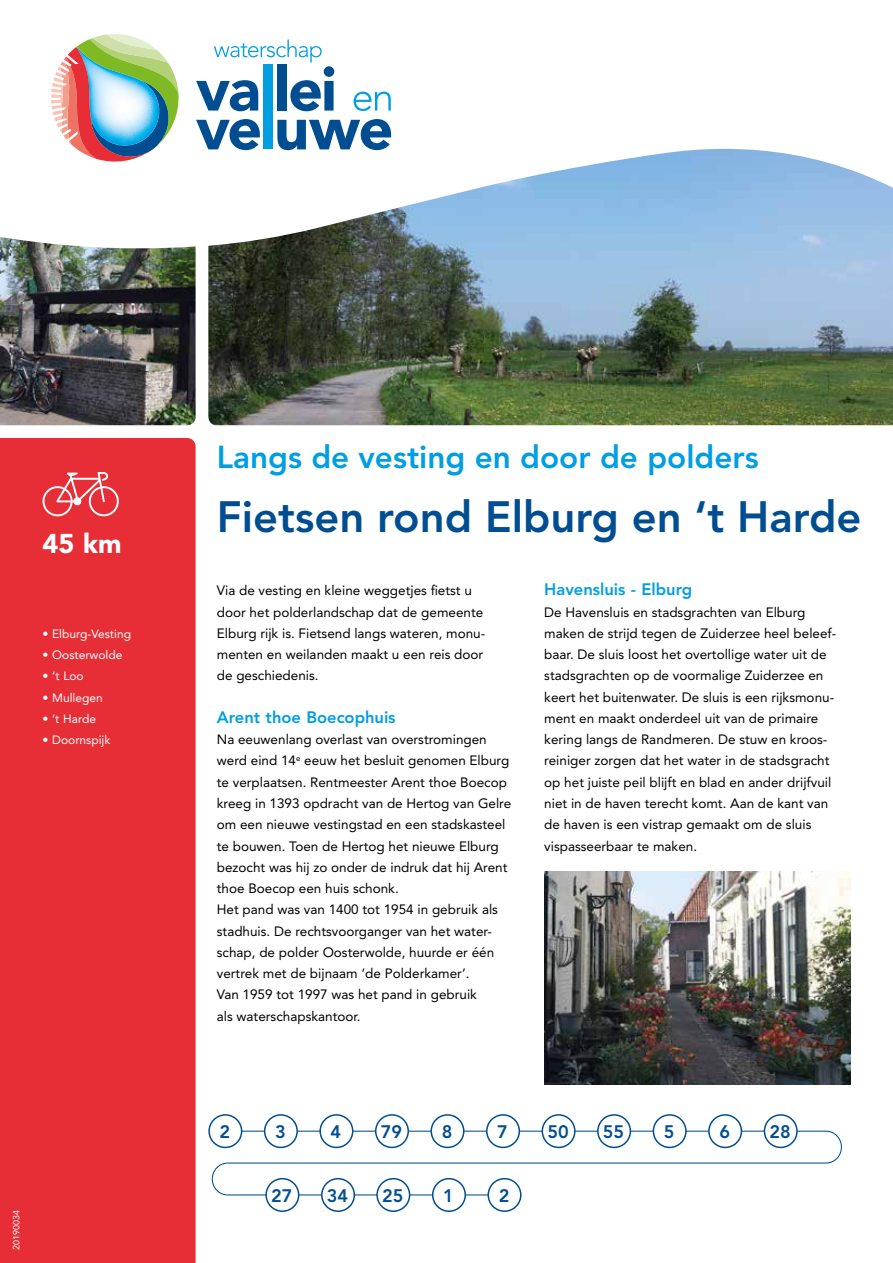
<style>
.page{position:relative;width:893px;height:1263px;background:#fff}
.page>*{position:absolute;margin:0;border:0;box-sizing:border-box;transform-origin:0 0}
.t1{font:800 43.5px "Avenir LT Std";color:#004e91}
.t2{font:800 31.5px "Avenir LT Std";color:#009ee3}
.t3{font:900 27px "Avenir LT Std";color:#fff}
.t4{font:800 18px "Avenir LT Std";color:#004e91}
.t5{font:800 16.5px "Avenir LT Std";color:#009ee3}
.t6{font:13.5px/21.3px "Avenir LT Std";color:#000}
.t7{font:12px "Avenir LT Std";color:#fff}
.t8{font:9px "Avenir LT Std";color:#fff}
</style>
<div class="page">
<div style="left:0;top:438px;width:196px;height:825px;background:#e72e36"></div>
<img style="left:0;top:237px;width:196px;height:188px">
<img style="left:208px;top:149px;width:685px;height:276px">
<svg style="left:196px;top:119px;width:64px;height:31px"></svg>
<svg style="left:277px;top:119px;width:114px;height:31px"></svg>
<div style="left:263px;top:64px;width:9px;height:85px;background:#009ee3"></div>
<svg style="left:354px;top:92px;width:37px;height:19px"></svg>
<svg style="left:196px;top:40px;width:138px;height:71px"></svg>
<svg style="left:51px;top:34px;width:128px;height:128px"></svg>
<svg style="left:43px;top:472px;width:76px;height:44px;background:#ec5a61"></svg>
<img style="left:544px;top:872px;width:306px;height:212px">
<hr style="left:225px;top:1130px;width:601px;height:2px;background:#004e91">
<hr style="left:228px;top:1194px;width:274px;height:1px;background:#004e91">
<hr style="left:228px;top:1162px;width:598px;height:1px;background:#004e91">
<svg style="left:825px;top:1130px;width:17px;height:34px"></svg>
<svg style="left:211px;top:1162px;width:18px;height:34px"></svg>
<div style="left:209px;top:1115px;width:33px;height:32px;background:#fff;border-radius:50%"></div>
<div style="left:208px;top:1114px;width:34px;height:34px;border:2px solid #004e91;border-radius:50%"></div>
<div style="left:265px;top:1115px;width:32px;height:32px;background:#fff;border-radius:50%"></div>
<div style="left:264px;top:1114px;width:34px;height:34px;border:2px solid #004e91;border-radius:50%"></div>
<div style="left:320px;top:1115px;width:33px;height:32px;background:#fff;border-radius:50%"></div>
<div style="left:319px;top:1114px;width:34px;height:34px;border:2px solid #004e91;border-radius:50%"></div>
<div style="left:376px;top:1115px;width:32px;height:32px;background:#fff;border-radius:50%"></div>
<div style="left:375px;top:1114px;width:34px;height:34px;border:2px solid #004e91;border-radius:50%"></div>
<div style="left:431px;top:1115px;width:33px;height:32px;background:#fff;border-radius:50%"></div>
<div style="left:430px;top:1114px;width:34px;height:34px;border:2px solid #004e91;border-radius:50%"></div>
<div style="left:487px;top:1115px;width:32px;height:32px;background:#fff;border-radius:50%"></div>
<div style="left:486px;top:1114px;width:34px;height:34px;border:2px solid #004e91;border-radius:50%"></div>
<div style="left:542px;top:1115px;width:33px;height:32px;background:#fff;border-radius:50%"></div>
<div style="left:542px;top:1114px;width:34px;height:34px;border:2px solid #004e91;border-radius:50%"></div>
<div style="left:598px;top:1115px;width:32px;height:32px;background:#fff;border-radius:50%"></div>
<div style="left:597px;top:1114px;width:34px;height:34px;border:2px solid #004e91;border-radius:50%"></div>
<div style="left:653px;top:1115px;width:33px;height:32px;background:#fff;border-radius:50%"></div>
<div style="left:653px;top:1114px;width:34px;height:34px;border:2px solid #004e91;border-radius:50%"></div>
<div style="left:709px;top:1115px;width:32px;height:32px;background:#fff;border-radius:50%"></div>
<div style="left:708px;top:1114px;width:34px;height:34px;border:2px solid #004e91;border-radius:50%"></div>
<div style="left:764px;top:1115px;width:33px;height:32px;background:#fff;border-radius:50%"></div>
<div style="left:764px;top:1114px;width:34px;height:34px;border:2px solid #004e91;border-radius:50%"></div>
<div style="left:266px;top:1179px;width:33px;height:32px;background:#fff;border-radius:50%"></div>
<div style="left:265px;top:1178px;width:34px;height:34px;border:2px solid #004e91;border-radius:50%"></div>
<div style="left:377px;top:1179px;width:33px;height:32px;background:#fff;border-radius:50%"></div>
<div style="left:376px;top:1178px;width:34px;height:34px;border:2px solid #004e91;border-radius:50%"></div>
<div style="left:322px;top:1179px;width:32px;height:32px;background:#fff;border-radius:50%"></div>
<div style="left:321px;top:1178px;width:34px;height:34px;border:2px solid #004e91;border-radius:50%"></div>
<div style="left:433px;top:1179px;width:32px;height:32px;background:#fff;border-radius:50%"></div>
<div style="left:432px;top:1178px;width:34px;height:34px;border:2px solid #004e91;border-radius:50%"></div>
<div style="left:488px;top:1179px;width:33px;height:32px;background:#fff;border-radius:50%"></div>
<div style="left:487px;top:1178px;width:34px;height:34px;border:2px solid #004e91;border-radius:50%"></div>
<h3 class="t3" style="left:43px;top:527px;width:81px">45 km</h3>
<p class="t7" style="left:43px;top:627px;width:90px">• Elburg-Vesting</p>
<p class="t7" style="left:43px;top:648px;width:81px">• Oosterwolde</p>
<p class="t7" style="left:43px;top:669px;width:43px">• ‘t Loo</p>
<p class="t7" style="left:43px;top:690px;width:62px">• Mullegen</p>
<p class="t7" style="left:43px;top:712px;width:55px">• ’t Harde</p>
<p class="t7" style="left:43px;top:733px;width:69px">• Doornspijk</p>
<p class="t8" style="left:11px;top:1250px;width:42px;rotate:-90deg">20190034</p>
<h2 class="t2" style="left:217px;top:438px;width:543px">Langs de vesting en door de polders</h2>
<h1 class="t1" style="left:217px;top:491px;width:646px">Fietsen rond Elburg en ‘t Harde</h1>
<p class="t6" style="left:217px;top:580px;width:270px">Via de vesting en kleine weggetjes fietst u door het polderlandschap dat de gemeente Elburg rijk is. Fietsend langs wateren, monu&shy;menten en weilanden maakt u een reis door de geschiedenis.</p>
<p class="t5" style="left:217px;top:707px;width:180px">Arent thoe Boecophuis</p>
<p class="t6" style="left:217px;top:729px;width:296px">Na eeuwenlang overlast van overstromingen werd eind 14<sup>e</sup> eeuw het besluit genomen Elburg te verplaatsen. Rentmeester Arent thoe Boecop kreeg in 1393 opdracht van de Hertog van Gelre om een nieuwe vestingstad en een stadskasteel te bouwen. Toen de Hertog het nieuwe Elburg bezocht was hij zo onder de indruk dat hij Arent thoe Boecop een huis schonk.<br>Het pand was van 1400 tot 1954 in gebruik als stadhuis. De rechtsvoorganger van het water&shy;schap, de polder Oosterwolde, huurde er één vertrek met de bijnaam ‘de Polderkamer’.<br>Van 1959 tot 1997 was het pand in gebruik<br>als waterschapskantoor.</p>
<p class="t5" style="left:544px;top:580px;width:149px">Havensluis - Elburg</p>
<p class="t6" style="left:544px;top:601px;width:294px">De Havensluis en stadsgrachten van Elburg maken de strijd tegen de Zuiderzee heel beleef&shy;baar. De sluis loost het overtollige water uit de stadsgrachten op de voormalige Zuiderzee en keert het buitenwater. De sluis is een rijksmonu&shy;ment en maakt onderdeel uit van de primaire kering langs de Randmeren. De stuw en kroos&shy;reiniger zorgen dat het water in de stadsgracht op het juiste peil blijft en blad en ander drijfvuil niet in de haven terecht komt. Aan de kant van de haven is een vistrap gemaakt om de sluis vispasseerbaar te maken.</p>
<h3 class="t4" style="left:220px;top:1121px;width:12px">2</h3>
<h3 class="t4" style="left:275px;top:1121px;width:12px">3</h3>
<h3 class="t4" style="left:331px;top:1121px;width:12px">4</h3>
<h3 class="t4" style="left:381px;top:1121px;width:23px">79</h3>
<h3 class="t4" style="left:442px;top:1121px;width:12px">8</h3>
<h3 class="t4" style="left:497px;top:1121px;width:12px">7</h3>
<h3 class="t4" style="left:547px;top:1121px;width:23px">50</h3>
<h3 class="t4" style="left:603px;top:1121px;width:23px">55</h3>
<h3 class="t4" style="left:664px;top:1121px;width:12px">5</h3>
<h3 class="t4" style="left:719px;top:1121px;width:12px">6</h3>
<h3 class="t4" style="left:769px;top:1121px;width:23px">28</h3>
<h3 class="t4" style="left:271px;top:1185px;width:23px">27</h3>
<h3 class="t4" style="left:327px;top:1185px;width:23px">34</h3>
<h3 class="t4" style="left:382px;top:1185px;width:23px">25</h3>
<h3 class="t4" style="left:443px;top:1185px;width:12px">1</h3>
<h3 class="t4" style="left:499px;top:1185px;width:12px">2</h3>
</div>
